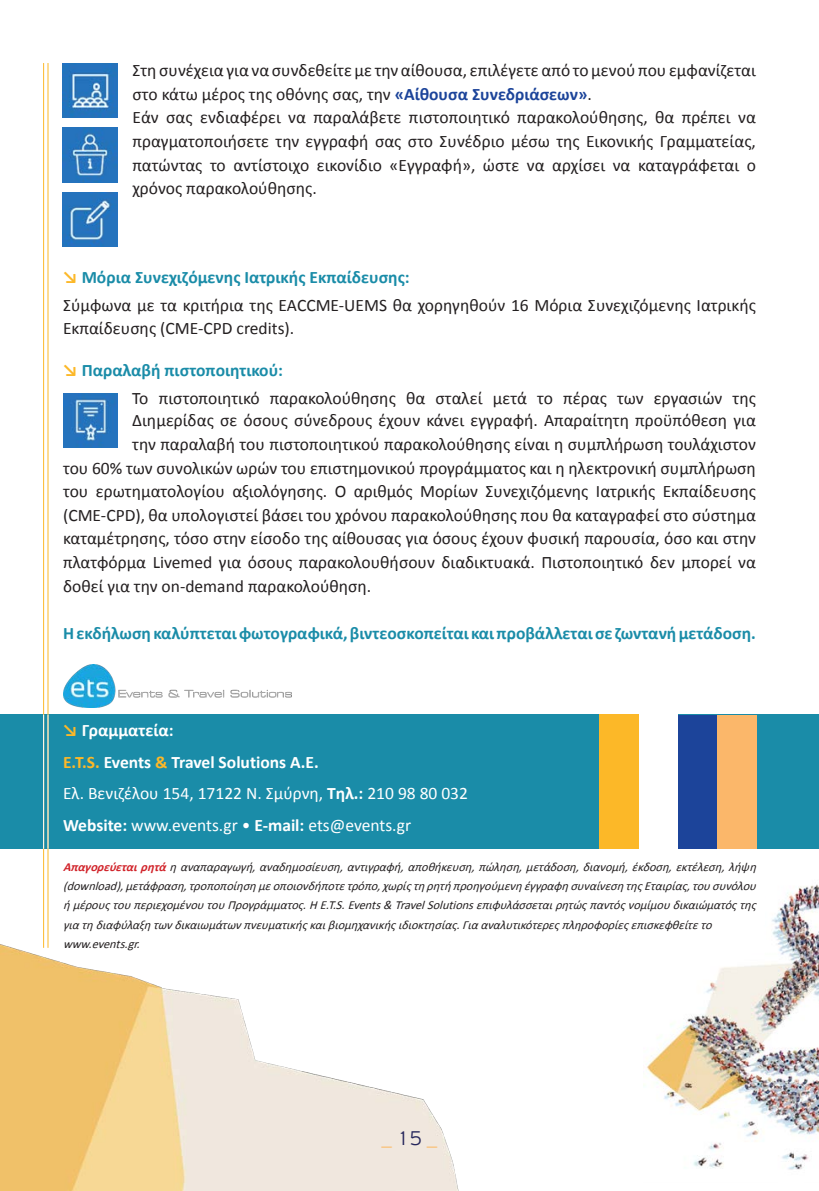
<style>
.page{position:relative;width:819px;height:1191px;background:#fff}
.page>*{position:absolute;margin:0;border:0;box-sizing:border-box;transform-origin:0 0}
.t1{font:300 21px "PF Highway Gothic";color:#fcb862}
.t2{font:17.5px/23.6px "Calibri";color:#231f20}
.t3{font:700 17.5px "Calibri";color:#1a8ca8}
.t4{font:17.5px "Calibri";color:#fff}
.t5{font:700 17.5px "Calibri";color:#fff}
.t6{font:italic 12.25px/19.2px "Calibri";color:#231f20;text-align:justify}
.s1{font-weight:700;color:#1c449a}
.s2{color:#fcb828}
.s3{font-weight:700}
.s4{font-weight:700;color:#d1232a}
.s5{color:#26265b}
</style>
<div class="page">
<img style="left:647px;top:848px;width:172px;height:322px">
<div style="left:0;top:714px;width:819px;height:134px;background:#1a8ca8"></div>
<img style="left:63px;top:128px;width:55px;height:54px">
<img style="left:63px;top:192px;width:55px;height:55px">
<img style="left:63px;top:63px;width:55px;height:55px">
<img style="left:63px;top:393px;width:54px;height:54px">
<hr style="left:48px;top:63px;width:1px;height:884px;background:#fcb828">
<hr style="left:43px;top:63px;width:1px;height:884px;background:#fcb828">
<img style="left:63px;top:664px;width:228px;height:44px">
<img style="left:0;top:941px;width:459px;height:250px">
<hr style="left:48px;top:714px;width:1px;height:134px;background:#fff">
<hr style="left:43px;top:714px;width:1px;height:134px;background:#fff">
<div style="left:716px;top:714px;width:40px;height:134px;background:#fbb76a"></div>
<div style="left:677px;top:714px;width:39px;height:134px;background:#1c449a"></div>
<div style="left:638px;top:707px;width:40px;height:141px;background:#fff"></div>
<div style="left:599px;top:714px;width:39px;height:134px;background:#fcb828"></div>
<div style="left:641px;top:852px;width:123px;height:72px;background:#fff"></div>
<p class="t2" style="left:132px;top:58px;width:625px">Στη συνέχεια για να συνδεθείτε με την αίθουσα, επιλέγετε από το μενού που εμφανίζεται στο κάτω μέρος της οθόνης σας, την <span class="s1">«Αίθουσα Συνεδριάσεων»</span>.</p>
<p class="t2" style="left:132px;top:105px;width:625px;text-align:justify">Εάν σας ενδιαφέρει να παραλάβετε πιστοποιητικό παρακολούθησης, θα πρέπει να πραγματοποιήσετε την εγγραφή σας στο Συνέδριο μέσω της Εικονικής Γραμματείας, πατώντας το αντίστοιχο εικονίδιο «Εγγραφή», ώστε να αρχίσει να καταγράφεται ο χρόνος παρακολούθησης.</p>
<p class="t3" style="left:63px;top:264px;width:348px"><span class="s2">↘</span> Μόρια Συνεχιζόμενης Ιατρικής Εκπαίδευσης:</p>
<p class="t2" style="left:63px;top:293px;width:694px">Σύμφωνα με τα κριτήρια της EACCME-UEMS θα χορηγηθούν 16 Μόρια Συνεχιζόμενης Ιατρικής<br>Εκπαίδευσης (CME-CPD credits).</p>
<p class="t3" style="left:63px;top:357px;width:221px"><span class="s2">↘</span> Παραλαβή πιστοποιητικού:</p>
<p class="t2" style="left:132px;top:385px;width:625px">Το πιστοποιητικό παρακολούθησης θα σταλεί μετά το πέρας των εργασιών της</p>
<p class="t2" style="left:132px;top:408px;width:625px">Διημερίδας σε όσους σύνεδρους έχουν κάνει εγγραφή. Απαραίτητη προϋπόθεση για</p>
<p class="t2" style="left:132px;top:432px;width:625px">την παραλαβή του πιστοποιητικού παρακολούθησης είναι η συμπλήρωση τουλάχιστον</p>
<p class="t2" style="left:63px;top:455px;width:694px">του 60% των συνολικών ωρών του επιστημονικού προγράμματος και η ηλεκτρονική συμπλήρωση</p>
<p class="t2" style="left:63px;top:479px;width:694px">του ερωτηματολογίου αξιολόγησης. Ο αριθμός Μορίων Συνεχιζόμενης Ιατρικής Εκπαίδευσης</p>
<p class="t2" style="left:63px;top:503px;width:694px">(CME-CPD), θα υπολογιστεί βάσει του χρόνου παρακολούθησης που θα καταγραφεί στο σύστημα</p>
<p class="t2" style="left:63px;top:526px;width:694px">καταμέτρησης, τόσο στην είσοδο της αίθουσας για όσους έχουν φυσική παρουσία, όσο και στην</p>
<p class="t2" style="left:63px;top:550px;width:694px">πλατφόρμα Livemed για όσους παρακολουθήσουν διαδικτυακά. Πιστοποιητικό δεν μπορεί να</p>
<p class="t2" style="left:63px;top:573px;width:310px">δοθεί για την on-demand παρακολούθηση.</p>
<p class="t3" style="left:63px;top:621px;width:694px">Η εκδήλωση καλύπτεται φωτογραφικά, βιντεοσκοπείται και προβάλλεται σε ζωντανή μετάδοση.</p>
<p class="t5" style="left:63px;top:718px;width:112px"><span class="s2">↘</span> Γραμματεία:</p>
<p class="t5" style="left:63px;top:749px;width:257px"><span class="s2">E.T.S.</span> Events <span class="s2">&amp;</span> Travel Solutions A.E.</p>
<p class="t4" style="left:63px;top:781px;width:406px">Ελ. Βενιζέλου 154, 17122 Ν. Σμύρνη, <span class="s3">Τηλ.:</span> 210 98 80 032</p>
<p class="t4" style="left:63px;top:812px;width:349px"><span class="s3">Website:</span> www.events.gr • <span class="s3">E-mail:</span> ets@events.gr</p>
<p class="t6" style="left:63px;top:857px;width:698px"><span class="s4">Απαγορεύεταιρητά</span> ηαναπαραγωγή,αναδημοσίευση,αντιγραφή,αποθήκευση,πώληση,μετάδοση,διανομή,έκδοση,εκτέλεση,λήψη (download),μετάφραση,τροποποίησημεοποιονδήποτετρόπο,χωρίςτηρητήπροηγούμενηέγγραφησυναίνεσητηςΕταιρίας,τουσυνόλου ήμέρουςτουπεριεχομένουτουΠρογράμματος.ΗE.T.S.Events&amp; TravelSolutionsεπιφυλάσσεταιρητώςπαντόςνομίμουδικαιώματόςτης γιατηδιαφύλαξητωνδικαιωμάτωνπνευματικήςκαιβιομηχανικήςιδιοκτησίας.Γιααναλυτικότερεςπληροφορίεςεπισκεφθείτετο</p>
<p class="t6" style="left:63px;top:934px;width:82px">www.events.gr.</p>
<p class="t1" style="left:381px;top:1127px;width:57px">_ <span class="s5">15</span> _</p>
</div>
